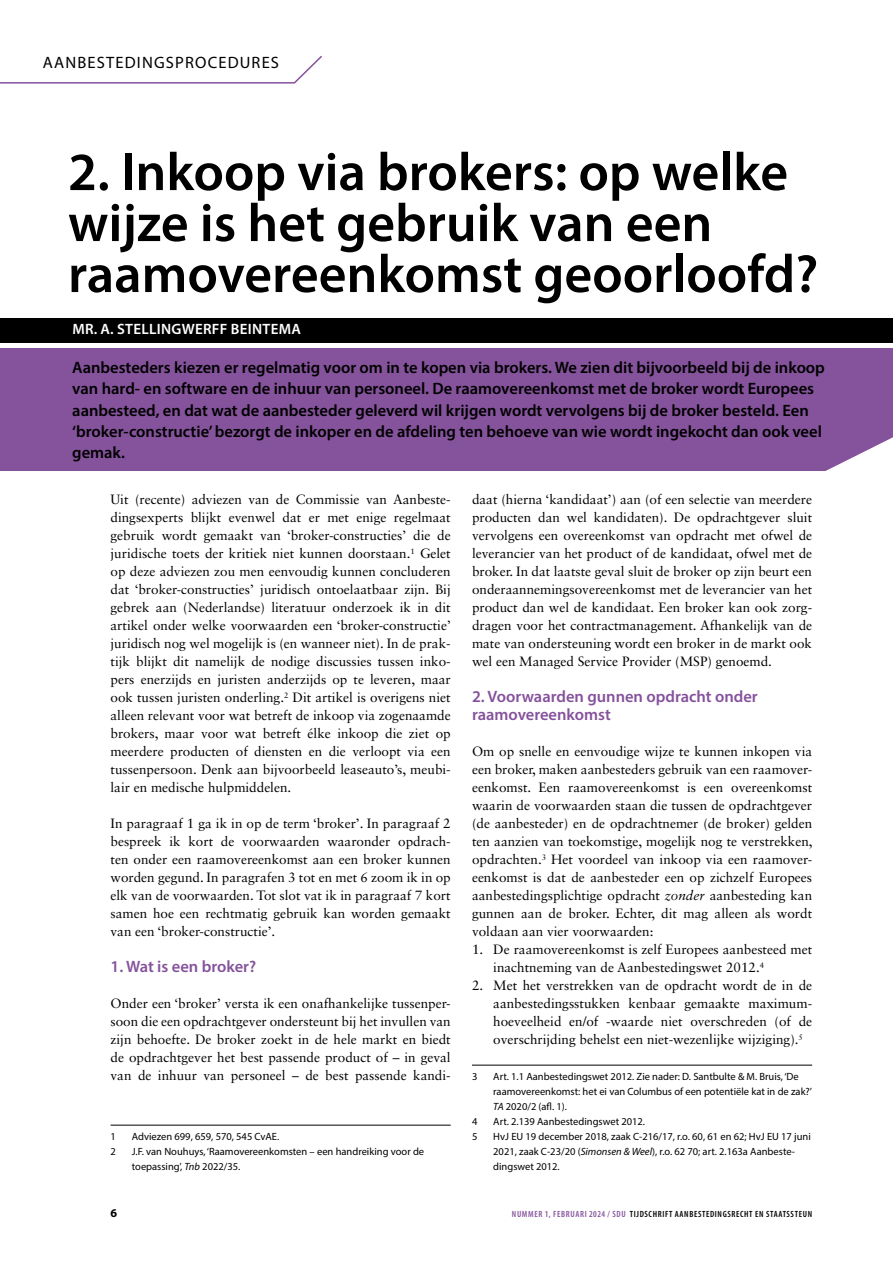
<style>
.page{position:relative;width:893px;height:1263px;background:#fff}
.page>*{position:absolute;margin:0;border:0;box-sizing:border-box;transform-origin:0 0}
.t1{font:600 54px/51px "Myriad Pro";color:#000}
.t2{font:600 16.5px/21px "Myriad Pro";color:#000}
.t3{font:600 16.5px/18px "Myriad Pro";color:#85529c}
.t4{font:16.5px "Myriad Pro";color:#000}
.t5{font:600 15px "Myriad Pro";letter-spacing:.02em;color:#fff}
.t6{font:13.5px/18px "Sabon LT Std";color:#000;text-align:justify}
.t7{font:700 12px "Myriad Pro";color:#000}
.t8{font:10.5px/15px "Myriad Pro";color:#000}
.t9{font:600 condensed 9px "Myriad Pro";letter-spacing:.07em;color:#000}
.t10{font:600 condensed 9px "Myriad Pro";letter-spacing:.07em;color:#85529c}
.s1{font-style:italic}
</style>
<div class="page">
<div style="left:0;top:318px;width:893px;height:24px;background:#000"></div>
<svg style="left:0;top:55px;width:322px;height:29px"></svg>
<hr style="left:111px;top:1125px;width:340px;height:1px;background:#000">
<hr style="left:472px;top:1065px;width:340px;height:1px;background:#000">
<div style="left:0;top:348px;width:893px;height:122px;background:#85529c"></div>
<svg style="left:816px;top:470px;width:77px;height:1px"></svg>
<p class="t4" style="left:43px;top:53px;width:23px">Aanbestedingsprocedures</p>
<h1 class="t1" style="left:68px;top:145px;width:752px">2. Inkoop via brokers: op welke wijze is het gebruik van een raamovereenkomst geoorloofd?</h1>
<p class="t5" style="left:72px;top:320px;width:230px">MR. A. STELLINGWERFF BEINTEMA</p>
<p class="t2" style="left:72px;top:357px;width:754px">Aanbesteders kiezen er regelmatig voor om in te kopen via brokers. We zien dit bijvoorbeeld bij de inkoop van hard- en software en de inhuur van personeel. De raamovereenkomst met de broker wordt Europees aanbesteed, en dat wat de aanbesteder geleverd wil krijgen wordt vervolgens bij de broker besteld. Een ‘broker-constructie’ bezorgt de inkoper en de afdeling ten behoeve van wie wordt ingekocht dan ook veel gemak.</p>
<p class="t6" style="left:111px;top:490px;width:342px">Uit (recente) adviezen van de Commissie van Aanbeste&shy;dingsexperts blijkt evenwel dat er met enige regelmaat gebruik wordt gemaakt van ‘broker-constructies’ die de juridische toets der kritiek niet kunnen doorstaan.<sup>1</sup> Gelet op deze adviezen zou men eenvoudig kunnen concluderen dat ‘broker-constructies’ juridisch ontoelaatbaar zijn. Bij gebrek aan (Nederlandse) literatuur onderzoek ik in dit artikel onder welke voorwaarden een ‘broker-constructie’ juridisch nog wel mogelijk is (en wanneer niet). In de prak&shy;tijk blijkt dit namelijk de nodige discussies tussen inko&shy;pers enerzijds en juristen anderzijds op te leveren, maar ook tussen juristen onderling.<sup>2</sup> Dit artikel is overigens niet alleen relevant voor wat betreft de inkoop via zogenaamde brokers, maar voor wat betreft élke inkoop die ziet op meerdere producten of diensten en die verloopt via een tussenpersoon. Denk aan bijvoorbeeld leaseauto’s, meubi&shy;lair en medische hulpmiddelen.</p>
<p class="t6" style="left:111px;top:814px;width:342px">In paragraaf 1 ga ik in op de term ‘broker’. In paragraaf 2 bespreek ik kort de voorwaarden waaronder opdrach&shy;ten onder een raamovereenkomst aan een broker kunnen worden gegund. In paragrafen 3 tot en met 6 zoom ik in op elk van de voorwaarden. Tot slot vat ik in paragraaf 7 kort samen hoe een rechtmatig gebruik kan worden gemaakt van een ‘broker-constructie’.</p>
<p class="t3" style="left:111px;top:957px;width:147px">1. Wat is een broker?</p>
<p class="t6" style="left:111px;top:994px;width:342px">Onder een ‘broker’ versta ik een onafhankelijke tussenper&shy;soon die een opdrachtgever ondersteunt bij het invullen van zijn behoefte. De broker zoekt in de hele markt en biedt de opdrachtgever het best passende product of – in geval van de inhuur van personeel – de best passende kandi-</p>
<p class="t8" style="left:111px;top:1129px;width:7px">1</p>
<p class="t8" style="left:132px;top:1129px;width:149px">Adviezen 699, 659, 570, 545 CvAE.</p>
<p class="t8" style="left:111px;top:1144px;width:7px">2</p>
<p class="t8" style="left:132px;top:1144px;width:294px">J.F. van Nouhuys, ‘Raamovereenkomsten – een handreiking voor de toepassing’, <span class="s1">Tnb</span> 2022/35.</p>
<p class="t6" style="left:472px;top:490px;width:342px">daat (hierna ‘kandidaat’) aan (of een selectie van meerdere producten dan wel kandidaten). De opdrachtgever sluit vervolgens een overeenkomst van opdracht met ofwel de leverancier van het product of de kandidaat, ofwel met de broker. In dat laatste geval sluit de broker op zijn beurt een onderaannemingsovereenkomst met de leverancier van het product dan wel de kandidaat. Een broker kan ook zorg&shy;dragen voor het contractmanagement. Afhankelijk van de mate van ondersteuning wordt een broker in de markt ook wel een Managed Service Provider (MSP) genoemd.</p>
<p class="t3" style="left:472px;top:687px;width:287px">2. Voorwaarden gunnen opdracht onder raamovereenkomst</p>
<p class="t6" style="left:472px;top:742px;width:342px">Om op snelle en eenvoudige wijze te kunnen inkopen via een broker, maken aanbesteders gebruik van een raamover&shy;eenkomst. Een raamovereenkomst is een overeenkomst waarin de voorwaarden staan die tussen de opdrachtgever (de aanbesteder) en de opdrachtnemer (de broker) gelden ten aanzien van toekomstige, mogelijk nog te verstrekken, opdrachten.<sup>3</sup> Het voordeel van inkoop via een raamover&shy;eenkomst is dat de aanbesteder een op zichzelf Europees aanbestedingsplichtige opdracht <span class="s1">zonder</span> aanbesteding kan gunnen aan de broker. Echter, dit mag alleen als wordt voldaan aan vier voorwaarden:</p>
<p class="t6" style="left:493px;top:940px;width:320px;text-indent:-21px">1. De raamovereenkomst is zelf Europees aanbesteed met inachtneming van de Aanbestedingswet 2012.<sup>4</sup></p>
<p class="t6" style="left:493px;top:976px;width:320px;text-indent:-21px">2. Met het verstrekken van de opdracht wordt de in de aanbestedingsstukken kenbaar gemaakte maximum&shy;hoeveelheid en/of ‑waarde niet overschreden (of de overschrijding behelst een niet-wezenlijke wijziging).<sup>5</sup></p>
<p class="t8" style="left:472px;top:1069px;width:7px">3</p>
<p class="t8" style="left:493px;top:1069px;width:320px">Art. 1.1 Aanbestedingswet 2012. Zie nader: D. Santbulte &amp; M. Bruis, ‘De raamovereenkomst: het ei van Columbus of een potentiële kat in de zak?’<br><span class="s1">TA</span> 2020/2 (afl. 1).</p>
<p class="t8" style="left:472px;top:1114px;width:7px">4</p>
<p class="t8" style="left:493px;top:1114px;width:153px">Art. 2.139 Aanbestedingswet 2012.</p>
<p class="t8" style="left:472px;top:1129px;width:7px">5</p>
<p class="t8" style="left:493px;top:1129px;width:319px">HvJ EU 19 december 2018, zaak C-216/17, r.o. 60, 61 en 62; HvJ EU 17 juni<br>2021, zaak C-23/20 (<span class="s1">Simonsen &amp; Weel</span>), r.o. 62 70; art. 2.163a Aanbeste&shy;dingswet 2012.</p>
<p class="t7" style="left:111px;top:1205px;width:8px">6</p>
<p class="t10" style="left:512px;top:1208px;width:106px">NUMMER 1, FEBRUARI 2024 / SDU</p>
<p class="t9" style="left:630px;top:1208px;width:146px">TIJDSCHRIFT AANBESTEDINGSRECHT EN STAAT</p>
<p class="t9" style="left:787px;top:1208px;width:27px">SSTEUN</p>
</div>
